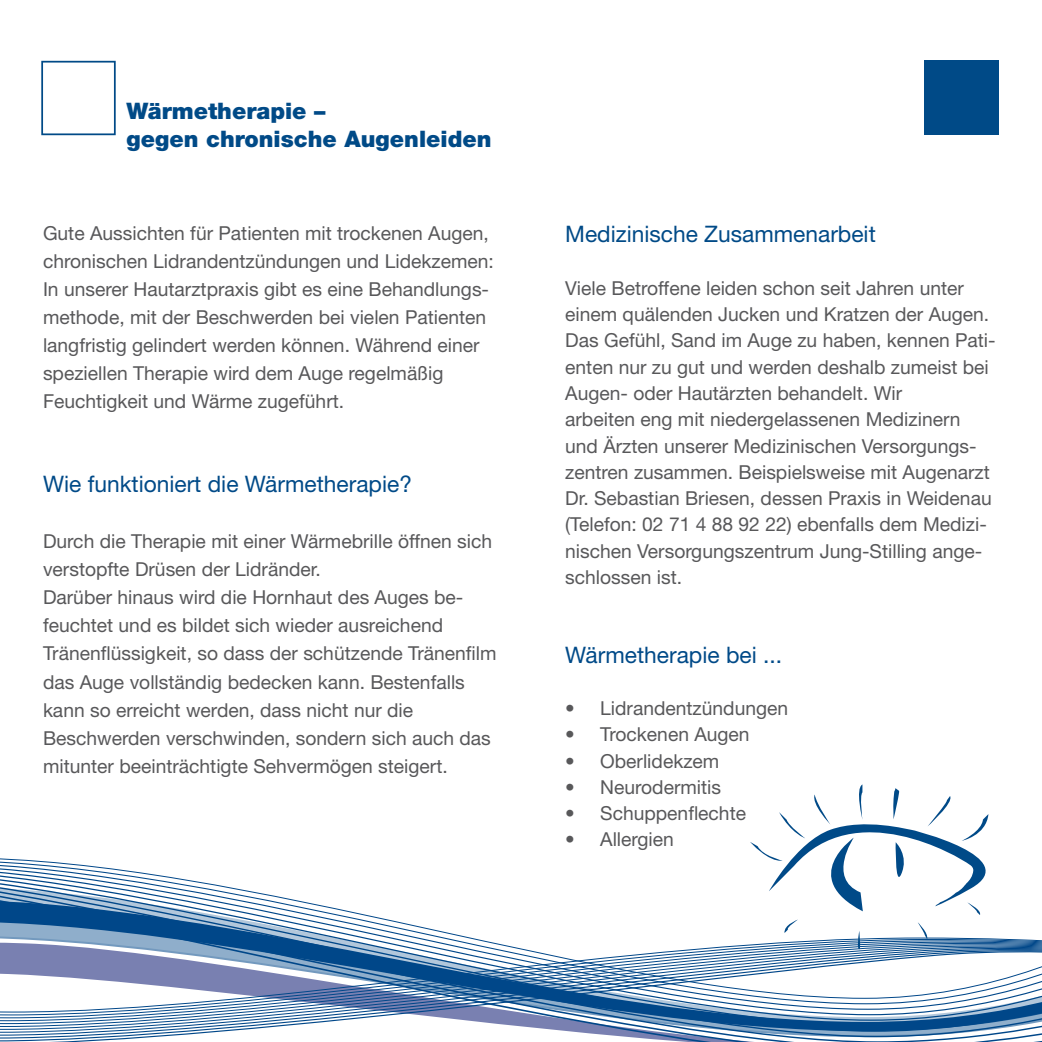
<style>
.page{position:relative;width:1042px;height:1042px;background:#fff}
.page>*{position:absolute;margin:0;border:0;box-sizing:border-box;transform-origin:0 0}
.t1{font:22.75px "Helvetica Neue LT Std";color:#004a88}
.t2{font:900 22.75px/27.3px "Helvetica Neue LT Std";color:#004a87}
.t3{font:22.75px "Helvetica Neue LT Std";color:#004a87}
.t4{font:19.25px/28px "Helvetica Neue LT Std";color:#58585a}
</style>
<div class="page">
<div style="left:41px;top:61px;width:75px;height:74px;border:2px solid #004a87"></div>
<div style="left:924px;top:61px;width:74px;height:74px;background:#004a87"></div>
<svg style="left:0;top:868px;width:206px;height:15px"></svg>
<svg style="left:0;top:883px;width:270px;height:12px"></svg>
<svg style="left:0;top:895px;width:329px;height:12px"></svg>
<svg style="left:0;top:907px;width:385px;height:12px"></svg>
<svg style="left:0;top:919px;width:440px;height:12px"></svg>
<svg style="left:0;top:931px;width:1036px;height:9px"></svg>
<svg style="left:0;top:943px;width:1042px;height:99px"></svg>
<svg style="left:750px;top:784px;width:274px;height:167px"></svg>
<p class="t2" style="left:126px;top:98px;width:366px">Wärmetherapie –<br>gegen chronische Augenleiden</p>
<p class="t4" style="left:43px;top:219px;width:452px">Gute Aussichten für Patienten mit trockenen Augen, chronischen Lidrandentzündungen und Lidekzemen:<br>In unserer Hautarztpraxis gibt es eine Behandlungs&shy;methode, mit der Beschwerden bei vielen Patienten langfristig gelindert werden können. Während einer speziellen Therapie wird dem Auge regelmäßig Feuchtigkeit und Wärme zugeführt.</p>
<p class="t1" style="left:43px;top:471px;width:370px">Wie funktioniert die Wärmetherapie?</p>
<p class="t4" style="left:43px;top:527px;width:455px">Durch die Therapie mit einer Wärmebrille öffnen sich verstopfte Drüsen der Lidränder.<br>Darüber hinaus wird die Hornhaut des Auges be&shy;feuchtet und es bildet sich wieder ausreichend Tränenflüssigkeit, so dass der schützende Tränenfilm das Auge vollständig bedecken kann. Bestenfalls kann so erreicht werden, dass nicht nur die Beschwerden verschwinden, sondern sich auch das mitunter beeinträchtigte Sehvermögen steigert.</p>
<p class="t3" style="left:565px;top:221px;width:312px">Medizinische Zusammenarbeit</p>
<p class="t4" style="left:565px;top:275px;width:432px;line-height:26.2px">Viele Betroffene leiden schon seit Jahren unter einem quälenden Jucken und Kratzen der Augen.<br>Das Gefühl, Sand im Auge zu haben, kennen Pati&shy;enten nur zu gut und werden deshalb zumeist bei Augen- oder Hautärzten behandelt. Wir<br>arbeiten eng mit niedergelassenen Medizinern und Ärzten unserer Medizinischen Versorgungs&shy;zentren zusammen. Beispielsweise mit Augenarzt Dr. Sebastian Briesen, dessen Praxis in Weidenau (Telefon: 02 71 4 88 92 22) ebenfalls dem Medizi&shy;nischen Versorgungszentrum Jung-Stilling ange&shy;schlossen ist.</p>
<p class="t1" style="left:565px;top:641px;width:218px">Wärmetherapie bei ...</p>
<p class="t4" style="left:565px;top:694px;width:224px">• Lidrandentzündungen</p>
<p class="t4" style="left:565px;top:720px;width:186px">• Trockenen Augen</p>
<p class="t4" style="left:565px;top:746px;width:156px">• Oberlidekzem</p>
<p class="t4" style="left:565px;top:773px;width:157px">• Neurodermitis</p>
<p class="t4" style="left:565px;top:799px;width:182px">• Schuppenflechte</p>
<p class="t4" style="left:565px;top:825px;width:110px">• Allergien</p>
</div>
